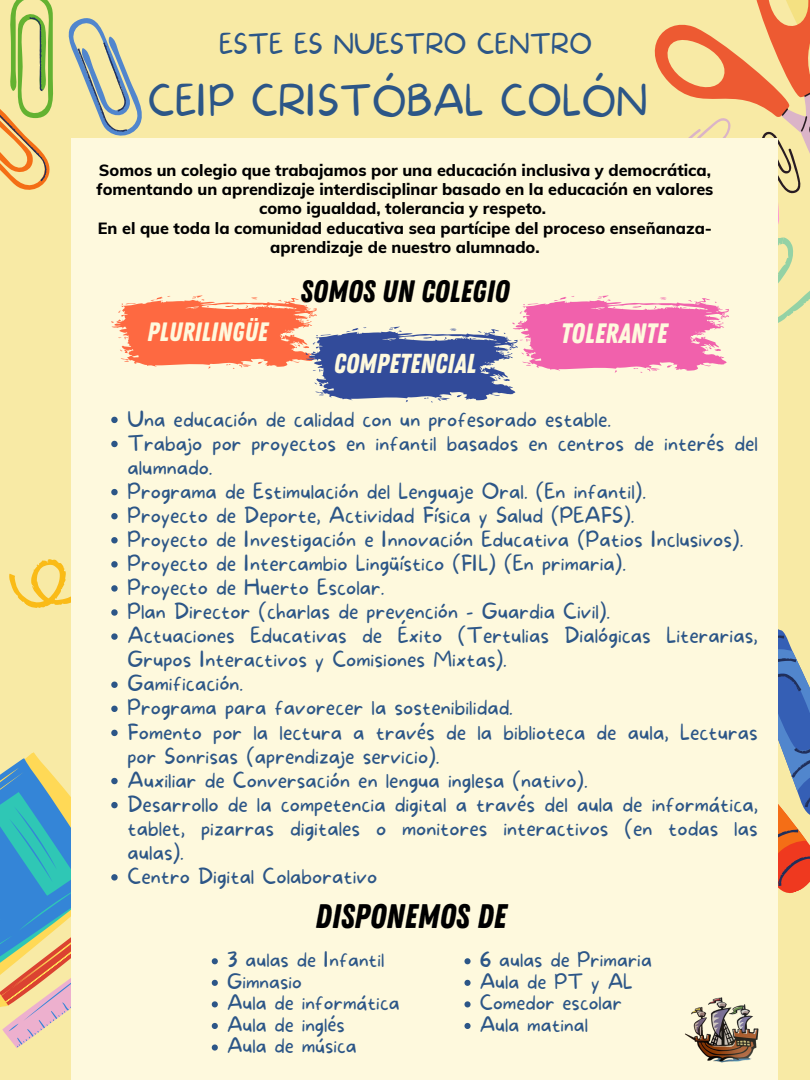
<style>
.page{position:relative;width:810px;height:1080px;background:#f8eaa5}
.page>*{position:absolute;margin:0;border:0;box-sizing:border-box;transform-origin:0 0}
.t1{font:100 40.88px "More Sugar";color:#2c5687}
.t2{font:34px "Zing Rust Base";color:#000}
.t3{font:30.88px "Zing Rust Base";color:#000}
.t4{font:28px "Zing Rust Base";color:#fef9dd}
.t5{font:27.38px "Zing Rust Base";color:#fef9dd}
.t6{font:100 26.81px "More Sugar";color:#2c5687}
.t7{font:26.56px "Zing Rust Base";color:#fef9dd}
.t8{font:100 20.81px/24.1px "More Sugar";color:#2c5687}
.t9{font:100 20px/21.6px "More Sugar";color:#2c5687}
.t10{font:800 16.25px/19.2px "Muli";color:#000;text-align:center}
</style>
<div class="page">
<svg style="left:777px;top:628px;width:33px;height:275px"></svg>
<div style="left:71px;top:139px;width:706px;height:941px;background:#fef9dd"></div>
<svg style="left:0;top:0;width:810px;height:403px"></svg>
<img style="left:685px;top:997px;width:74px;height:66px">
<svg style="left:111px;top:417px;width:7px;height:6px"></svg>
<svg style="left:111px;top:441px;width:7px;height:6px"></svg>
<svg style="left:111px;top:489px;width:7px;height:6px"></svg>
<svg style="left:9px;top:513px;width:109px;height:127px"></svg>
<svg style="left:111px;top:682px;width:7px;height:6px"></svg>
<svg style="left:111px;top:706px;width:7px;height:6px"></svg>
<svg style="left:111px;top:730px;width:7px;height:6px"></svg>
<svg style="left:0;top:752px;width:118px;height:296px"></svg>
<svg style="left:212px;top:958px;width:6px;height:6px"></svg>
<svg style="left:212px;top:980px;width:6px;height:6px"></svg>
<svg style="left:212px;top:1001px;width:6px;height:6px"></svg>
<svg style="left:212px;top:1023px;width:6px;height:6px"></svg>
<svg style="left:212px;top:1044px;width:6px;height:7px"></svg>
<svg style="left:464px;top:958px;width:7px;height:71px"></svg>
<p class="t6" style="left:219px;top:29px;width:374px">ESTE ES NUESTRO CENTRO</p>
<h1 class="t1" style="left:148px;top:78px;width:501px">CEIP CRISTÓBAL COLÓN</h1>
<p class="t10" style="left:97px;top:160px;width:618px">Somos un colegio que trabajamos por una educación inclusiva y democrática, fomentando un aprendizaje interdisciplinar basado en la educación en valores como igualdad, tolerancia y respeto.<br>En el que toda la comunidad educativa sea partícipe del proceso enseñanaza&shy;aprendizaje de nuestro alumnado.</p>
<p class="t7" style="left:147px;top:316px;width:122px">PLURILINGÜE</p>
<h3 class="t3" style="left:300px;top:273px;width:211px">SOMOS UN COLEGIO</h3>
<h3 class="t5" style="left:334px;top:348px;width:144px">COMPETENCIAL</h3>
<h3 class="t4" style="left:560px;top:317px;width:109px">TOLERANTE</h3>
<p class="t8" style="left:128px;top:408px;width:632px">Una educación de calidad con un profesorado estable.<br>Trabajo por proyectos en infantil basados en centros de interés del alumnado.<br>Programa de Estimulación del Lenguaje Oral. (En infantil).<br>Proyecto de Deporte, Actividad Física y Salud (PEAFS).<br>Proyecto de Investigación e Innovación Educativa (Patios Inclusivos).<br>Proyecto de Intercambio Lingüístico (FIL) (En primaria).<br>Proyecto de Huerto Escolar.<br>Plan Director (charlas de prevención - Guardia Civil).<br>Actuaciones Educativas de Éxito (Tertulias Dialógicas Literarias, Grupos Interactivos y Comisiones Mixtas).<br>Gamificación.<br>Programa para favorecer la sostenibilidad.<br>Fomento por la lectura a través de la biblioteca de aula, Lecturas por Sonrisas (aprendizaje servicio).<br>Auxiliar de Conversación en lengua inglesa (nativo).<br>Desarrollo de la competencia digital a través del aula de informática, tablet, pizarras digitales o monitores interactivos (en todas las aulas).<br>Centro Digital Colaborativo</p>
<h2 class="t2" style="left:315px;top:897px;width:193px">DISPONEMOS DE</h2>
<p class="t9" style="left:227px;top:950px;width:174px">3 aulas de Infantil<br>Gimnasio<br>Aula de informática<br>Aula de inglés<br>Aula de música</p>
<p class="t9" style="left:480px;top:950px;width:174px">6 aulas de Primaria<br>Aula de PT y AL<br>Comedor escolar<br>Aula matinal</p>
</div>
